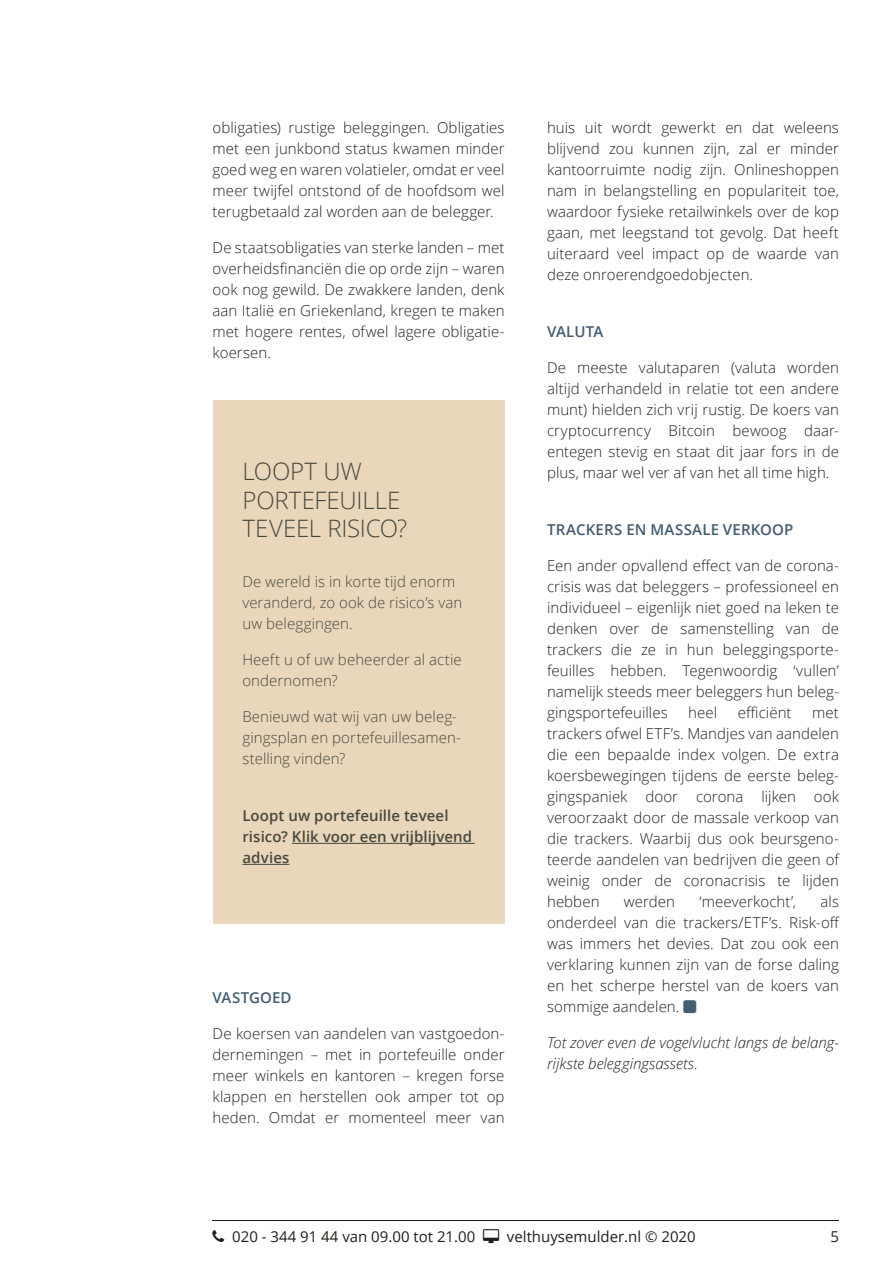
<style>
.page{position:relative;width:893px;height:1263px;background:#fff}
.page>*{position:absolute;margin:0;border:0;box-sizing:border-box;transform-origin:0 0}
.t1{font:300 24px/28.8px "Open Sans";letter-spacing:-.005em;color:#46483e}
.t2{font:300 15px/21px "Open Sans";letter-spacing:.005em;color:#231f20;text-align:justify}
.t3{font:300 15px/21px "Open Sans";letter-spacing:.005em;color:#46483e}
.t4{font:italic 300 15px/21px "Open Sans";color:#231f20}
.t5{font:600 15px/21px "Open Sans";letter-spacing:.01em;color:#46483e}
.t6{font:15px "Open Sans";color:#241e1b}
.t7{font:600 15px "Open Sans";letter-spacing:.01em;color:#435d6f}
</style>
<div class="page">
<hr style="left:213px;top:1220px;width:626px;height:1px;background:#241e1b">
<div style="left:213px;top:401px;width:291px;height:523px;background:#ead6bb"></div>
<hr style="left:292px;top:843px;width:183px;height:1px;background:#46483e">
<hr style="left:242px;top:864px;width:47px;height:1px;background:#46483e">
<p class="t2" style="left:213px;top:116px;width:293px">obligaties) rustige beleggingen. Obligaties met een junkbond status kwamen minder goed weg en waren volatieler, omdat er veel meer twijfel ontstond of de hoofdsom wel terugbetaald zal worden aan de belegger.</p>
<p class="t2" style="left:213px;top:236px;width:293px">De staatsobligaties van sterke landen – met overheidsfinanciën die op orde zijn – waren ook nog gewild. De zwakkere landen, denk aan Italië en Griekenland, kregen te maken met hogere rentes, ofwel lagere obligatie&shy;koersen.</p>
<h1 class="t1" style="left:242px;top:456px;width:166px">LOOPT UW<br>PORTEFEUILLE<br>TEVEEL RISICO?</h1>
<p class="t3" style="left:242px;top:571px;width:222px">De wereld is in korte tijd enorm veranderd, zo ook de risico’s van uw beleggingen.</p>
<p class="t3" style="left:242px;top:649px;width:221px">Heeft u of uw beheerder al actie ondernomen?</p>
<p class="t3" style="left:242px;top:706px;width:220px">Benieuwd wat wij van uw beleg&shy;gingsplan en portefeuillesamen&shy;stelling vinden?</p>
<p class="t5" style="left:242px;top:805px;width:231px">Loopt uw portefeuille teveel risico? Klik voor een vrijblijvend advies</p>
<p class="t7" style="left:213px;top:987px;width:81px">VASTGOED</p>
<p class="t2" style="left:213px;top:1022px;width:293px">De koersen van aandelen van vastgoedon&shy;dernemingen – met in portefeuille onder meer winkels en kantoren – kregen forse klappen en herstellen ook amper tot op heden. Omdat er momenteel meer van</p>
<p class="t2" style="left:547px;top:116px;width:293px">huis uit wordt gewerkt en dat weleens blijvend zou kunnen zijn, zal er minder kantoorruimte nodig zijn. Onlineshoppen nam in belangstelling en populariteit toe, waardoor fysieke retailwinkels over de kop gaan, met leegstand tot gevolg. Dat heeft uiteraard veel impact op de waarde van deze onroerendgoedobjecten.</p>
<p class="t7" style="left:547px;top:321px;width:58px">VALUTA</p>
<p class="t2" style="left:547px;top:356px;width:293px">De meeste valutaparen (valuta worden altijd verhandeld in relatie tot een andere munt) hielden zich vrij rustig. De koers van cryptocurrency Bitcoin bewoog daar&shy;entegen stevig en staat dit jaar fors in de plus, maar wel ver af van het all time high.</p>
<p class="t7" style="left:547px;top:519px;width:248px">TRACKERS EN MASSALE VERKOOP</p>
<p class="t2" style="left:547px;top:554px;width:293px">Een ander opvallend effect van de corona&shy;crisis was dat beleggers – professioneel en individueel – eigenlijk niet goed na leken te denken over de samenstelling van de trackers die ze in hun beleggingsporte&shy;feuilles hebben. Tegenwoordig ‘vullen’ namelijk steeds meer beleggers hun beleg&shy;gingsportefeuilles</p>
<p class="t2" style="left:688px;top:701px;width:31px">heel</p>
<p class="t2" style="left:738px;top:701px;width:55px">efficiënt</p>
<p class="t2" style="left:547px;top:701px;width:293px;text-indent:265px">met trackers ofwel ETF’s. Mandjes van aandelen die een bepaalde index volgen. De extra koersbewegingen tijdens de eerste beleg&shy;gingspaniek door corona lijken ook veroorzaakt door de massale verkoop van die trackers. Waarbij dus ook beursgeno&shy;teerde aandelen van bedrijven die geen of weinig onder de coronacrisis te lijden hebben</p>
<p class="t2" style="left:547px;top:890px;width:294px;text-indent:273px">als onderdeel van die trackers/ETF’s. Risk-off was immers het devies. Dat zou ook een verklaring kunnen zijn van de forse daling en het scherpe herstel van de koers van sommige aandelen.</p>
<p class="t4" style="left:547px;top:1031px;width:293px">Tot zover even de vogelvlucht langs de belang&shy;rijkste beleggingsassets.</p>
<p class="t2" style="left:624px;top:890px;width:53px">werden</p>
<p class="t2" style="left:699px;top:890px;width:98px">‘meeverkocht’,</p>
<p class="t6" style="left:232px;top:1226px;width:245px">020 - 344 91 44 van 09.00 tot 21.00</p>
<p class="t6" style="left:507px;top:1226px;width:190px">velthuysemulder.nl © 2020</p>
<p class="t6" style="left:830px;top:1226px;width:10px">5</p>
</div>
